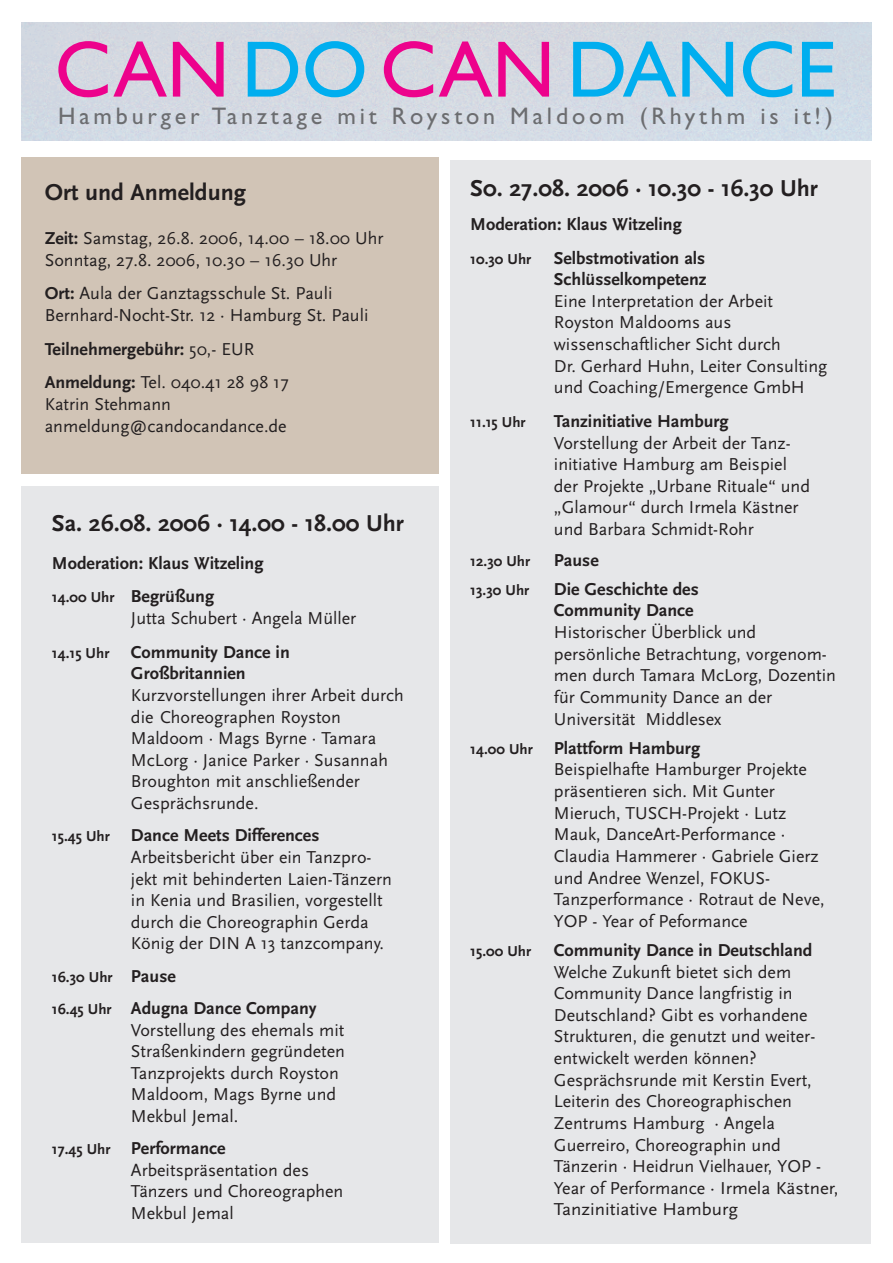
<style>
.page{position:relative;width:893px;height:1263px;background:#fff}
.page>*{position:absolute;margin:0;border:0;box-sizing:border-box;transform-origin:0 0}
.t1{font:80.25px "Gill Sans";color:#00aeef}
.t2{font:700 24px "Scala Sans";color:#231f20}
.t3{font:24px "Gill Sans";letter-spacing:.16em;color:#6c6d70}
.t4{font:18px/21.6px "Scala Sans";color:#231f20}
.t5{font:700 18px/33.6px "Scala Sans";color:#231f20}
.t6{font:700 15px "Scala Sans";color:#231f20}
.s1{color:#ed028c}
.s2{font-weight:700}
.s3{font-weight:400}
.s4{font-size:15px}
.s5{font-weight:700;font-size:15px}
.s6{font-size:18px}
</style>
<div class="page">
<div style="left:21px;top:486px;width:418px;height:757px;background:#e6e7e9"></div>
<div style="left:21px;top:157px;width:418px;height:317px;background:#d1c4b6"></div>
<div style="left:21px;top:23px;width:851px;height:118px;background:#d3d9e2"></div>
<div style="left:450px;top:160px;width:421px;height:1083px;background:#e6e7e9"></div>
<h1 class="t1" style="left:55px;top:39px;width:783px"><span class="s1">CAN</span>DO <span class="s1">CAN</span>DANCE</h1>
<h2 class="t3" style="left:58px;top:106px;width:776px">Hamburger Tanztage mit Royston Maldoom (Rhythm is it!)</h2>
<h2 class="t2" style="left:45px;top:178px;width:203px">Ort und Anmeldung</h2>
<p class="t4" style="left:45px;top:227px;width:340px"><span class="s2">Zeit:</span> Samstag, 26.8. 2006, 14.00 – 18.00 Uhr<br>Sonntag, 27.8. 2006, 10.30 – 16.30 Uhr</p>
<p class="t4" style="left:45px;top:282px;width:325px"><span class="s2">Ort:</span> Aula der Ganztagsschule St. Pauli<br>Bernhard-Nocht-Str. 12 · Hamburg St. Pauli</p>
<p class="t5" style="left:45px;top:332px;width:245px">Teilnehmergebühr: <span class="s3">50,- EUR<br></span>Anmeldung: <span class="s3">Tel. 040.41 28 98 17</span></p>
<p class="t4" style="left:45px;top:393px;width:243px">Katrin Stehmann anmeldung@candocandance.de</p>
<h2 class="t2" style="left:52px;top:508px;width:353px">Sa. 26.08. 2006 · 14.00 - 18.00 Uhr</h2>
<p class="t5" style="left:52px;top:546px;width:213px">Moderation: Klaus Witzeling<br><span class="s4">14.00 Uhr</span> Begrüßung</p>
<p class="t4" style="left:52px;top:601px;width:306px;line-height:33.6px;text-indent:79px">Jutta Schubert · Angela Müller<br><span class="s5">14.15 Uhr</span> <span class="s2">Community Dance in</span></p>
<p class="t5" style="left:131px;top:656px;width:116px">Großbritannien</p>
<p class="t4" style="left:131px;top:684px;width:274px">Kurzvorstellungen ihrer Arbeit durch die Choreographen Royston<br>Maldoom · Mags Byrne · Tamara<br>McLorg · Janice Parker · Susannah<br>Broughton mit anschließender<br>Gesprächsrunde.</p>
<p class="t4" style="left:131px;top:824px;width:263px;text-indent:-79px"><span class="s5">15.45 Uhr</span> <span class="s2">Dance Meets Differences </span>Arbeitsbericht über ein Tanzpro&shy;jekt mit behinderten Laien-Tänzern in Kenia und Brasilien, vorgestellt durch die Choreographin Gerda König der DIN A 13 tanzcompany.</p>
<p class="t6" style="left:52px;top:968px;width:125px">16.30 Uhr <span class="s6">Pause</span></p>
<p class="t4" style="left:131px;top:997px;width:216px;text-indent:-79px"><span class="s5">16.45 Uhr</span> <span class="s2">Adugna Dance Company<br></span>Vorstellung des ehemals mit<br>Straßenkindern gegründeten<br>Tanzprojekts durch Royston<br>Maldoom, Mags Byrne und<br>Mekbul Jemal.</p>
<p class="t4" style="left:131px;top:1137px;width:214px;text-indent:-79px"><span class="s5">17.45 Uhr</span> <span class="s2">Performance<br></span>Arbeitspräsentation des<br>Tänzers und Choreographen<br>Mekbul Jemal</p>
<h2 class="t2" style="left:470px;top:174px;width:349px">S0. 27.08. 2006 · 10.30 - 16.30 Uhr</h2>
<p class="t5" style="left:470px;top:207px;width:213px">Moderation: Klaus Witzeling</p>
<p class="t6" style="left:470px;top:250px;width:63px">10.30 Uhr</p>
<p class="t5" style="left:554px;top:247px;width:154px;line-height:21.6px">Selbstmotivation als<br>Schlüsselkompetenz</p>
<p class="t4" style="left:554px;top:290px;width:275px">Eine Interpretation der Arbeit<br>Royston Maldooms aus wissenschaftlicher Sicht durch<br>Dr. Gerhard Huhn, Leiter Consulting und Coaching/Emergence GmbH</p>
<p class="t6" style="left:470px;top:413px;width:57px">11.15 Uhr</p>
<p class="t5" style="left:554px;top:404px;width:176px">Tanzinitiative Hamburg</p>
<p class="t4" style="left:554px;top:431px;width:258px">Vorstellung der Arbeit der Tanz&shy;initiative Hamburg am Beispiel der Projekte „Urbane Rituale“ und „Glamour“ durch Irmela Kästner und Barbara Schmidt-Rohr</p>
<p class="t6" style="left:470px;top:552px;width:61px">12.30 Uhr</p>
<p class="t5" style="left:554px;top:543px;width:46px">Pause</p>
<p class="t6" style="left:470px;top:581px;width:60px">13.30 Uhr</p>
<p class="t5" style="left:554px;top:578px;width:146px;line-height:21.6px">Die Geschichte des<br>Community Dance</p>
<p class="t4" style="left:554px;top:621px;width:284px">Historischer Überblick und persönliche Betrachtung, vorgenom&shy;men durch Tamara McLorg, Dozentin für Community Dance an der<br>Universität Middlesex</p>
<p class="t4" style="left:554px;top:737px;width:272px;text-indent:-84px"><span class="s5">14.00 Uhr</span> <span class="s2">Plattform Hamburg<br></span>Beispielhafte Hamburger Projekte präsentieren sich. Mit Gunter<br>Mieruch, TUSCH-Projekt · Lutz<br>Mauk, DanceArt-Performance ·<br>Claudia Hammerer · Gabriele Gierz und Andree Wenzel, FOKUS-<br>Tanzperformance · Rotraut de Neve,<br>YOP - Year of Peformance</p>
<p class="t6" style="left:470px;top:942px;width:62px">15.00 Uhr</p>
<p class="t5" style="left:554px;top:933px;width:260px">Community Dance in Deutschland</p>
<p class="t4" style="left:554px;top:961px;width:286px">Welche Zukunft bietet sich dem<br>Community Dance langfristig in<br>Deutschland? Gibt es vorhandene<br>Strukturen, die genutzt und weiter&shy;entwickelt werden können?<br>Gesprächsrunde mit Kerstin Evert,<br>Leiterin des Choreographischen<br>Zentrums Hamburg · Angela<br>Guerreiro, Choreographin und<br>Tänzerin · Heidrun Vielhauer, YOP -<br>Year of Performance · Irmela Kästner,<br>Tanzinitiative Hamburg</p>
</div>
